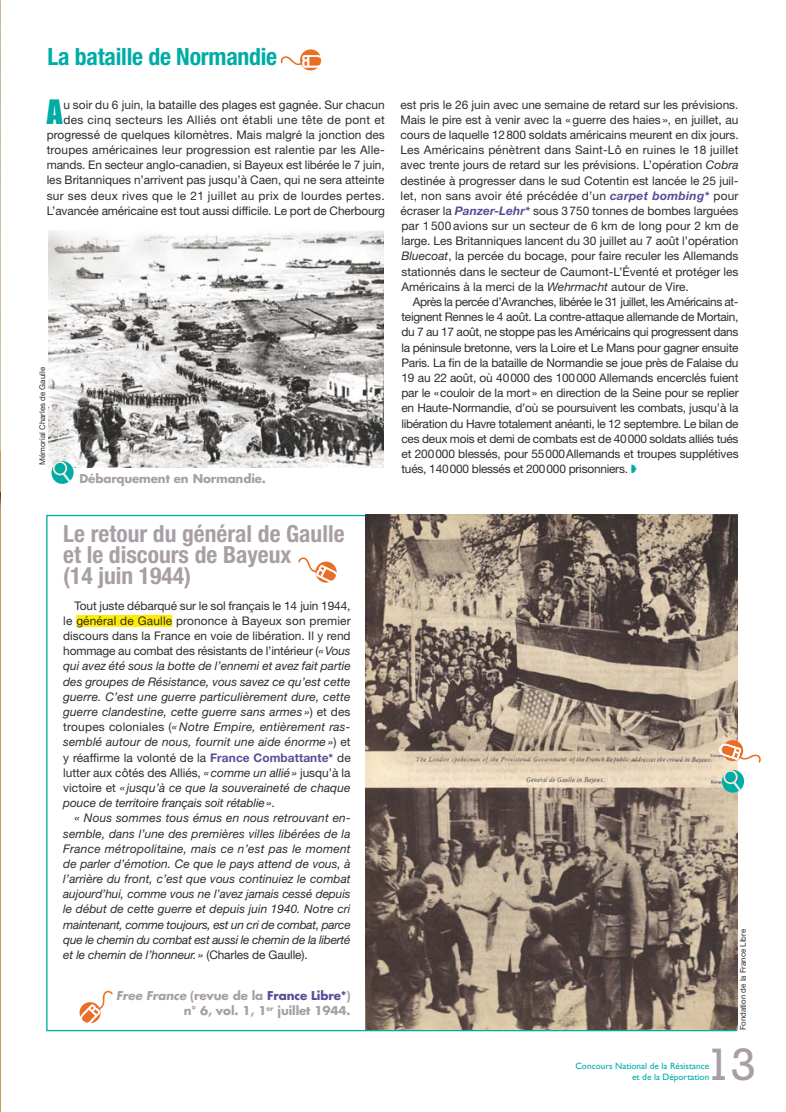
<style>
.page{position:relative;width:786px;height:1112px;background:#fff}
.page>*{position:absolute;margin:0;border:0;box-sizing:border-box;transform-origin:0 0}
.t1{font:46.2px "Rockwell";color:#a79fa5}
.t2{font:31.1px "Impact";color:#00aca6}
.t3{font:700 condensed 23.8px "Helvetica Neue LT Std";letter-spacing:-.01em;color:#00aca6}
.t4{font:700 condensed 23.5px/20.9px "Helvetica Neue LT Std";color:#a79fa5}
.t5{font:11.9px/15.2px "Helvetica Neue LT Std";color:#2d2c2e;text-align:right}
.t6{font:italic 11.9px "Helvetica Neue LT Std";letter-spacing:.005em;color:#2d2c2e}
.t7{font:11.9px "Helvetica Neue LT Std";letter-spacing:-.02em;color:#2d2c2e}
.t8{font:11.9px "Helvetica Neue LT Std";letter-spacing:-.025em;color:#2d2c2e}
.t9{font:italic 11.9px "Helvetica Neue LT Std";letter-spacing:-.02em;color:#2d2c2e}
.t10{font:700 11.9px/14.5px "Futura Std";letter-spacing:-.01em;color:#a79fa5;text-align:right}
.t11{font:11.9px "Helvetica Neue LT Std";letter-spacing:-.03em;color:#2d2c2e}
.t12{font:9.2px/11.1px "Gill Sans Std";color:#00aca6;text-align:right}
.t13{font:7.9px "Helvetica Neue LT Std";color:#2d2c2e}
.s1{font-style:italic}
.s2{font-weight:700;font-style:italic;color:#564f96}
.s3{color:#00aca6}
.s4{font-style:normal}
.s5{font-weight:700;color:#564f96}
.s6{color:#564f96}
</style>
<div class="page">
<svg style="left:0;top:28px;width:1px;height:1062px"></svg>
<div style="left:0;top:451px;width:12px;height:41px;background:#fff"></div>
<img style="left:49px;top:230px;width:335px;height:238px">
<img style="left:365px;top:515px;width:372px;height:515px">
<div style="left:76px;top:615px;width:96px;height:12px;background:#ffed00"></div>
<div style="left:722px;top:770px;width:22px;height:23px;background:#00aca6;border-radius:50%"></div>
<svg style="left:733px;top:781px;width:8px;height:11px"></svg>
<div style="left:723px;top:770px;width:15px;height:14px;border:2px solid #fde4cf;border-radius:50%"></div>
<svg style="left:52px;top:461px;width:22px;height:23px"></svg>
<svg style="left:63px;top:473px;width:8px;height:10px"></svg>
<div style="left:54px;top:462px;width:12px;height:13px;background:#00aca6;border-radius:50%"></div>
<div style="left:53px;top:461px;width:14px;height:14px;border:2px solid #fde4cf;border-radius:50%"></div>
<svg style="left:281px;top:49px;width:41px;height:22px"></svg>
<svg style="left:298px;top:557px;width:39px;height:26px"></svg>
<svg style="left:79px;top:991px;width:34px;height:33px"></svg>
<svg style="left:719px;top:739px;width:42px;height:24px"></svg>
<p class="t3" style="left:48px;top:48px;width:231px">La bataille de Normandie</p>
<p class="t2" style="left:47px;top:102px;width:17px">A</p>
<p class="t5" style="left:47px;top:98px;width:340px">u soir du 6 juin, la bataille des plages est gagnée. Sur chacun des cinq secteurs les Alliés ont établi une tête de pont et progressé de quelques kilomètres. Mais malgré la jonction des troupes américaines leur progression est ralentie par les Alle&shy;mands. En secteur anglo-canadien, si Bayeux est libérée le 7 juin, les Britanniques n’arrivent pas jusqu’à Caen, qui ne sera atteinte sur ses deux rives que le 21 juillet au prix de lourdes pertes.<br>L’avancée américaine est tout aussi difficile. Le port de Cherbourg</p>
<p class="t5" style="left:401px;top:98px;width:340px">est pris le 26 juin avec une semaine de retard sur les prévisions.</p>
<p class="t5" style="left:401px;top:113px;width:339px">Mais le pire est à venir avec la « guerre des haies », en juillet, au</p>
<p class="t5" style="left:401px;top:128px;width:340px">cours de laquelle 12 800 soldats américains meurent en dix jours.</p>
<p class="t5" style="left:401px;top:143px;width:340px">Les Américains pénètrent dans Saint-Lô en ruines le 18 juillet</p>
<p class="t5" style="left:401px;top:158px;width:340px">avec trente jours de retard sur les prévisions. L’opération <span class="s1">Cobra</span></p>
<p class="t5" style="left:401px;top:174px;width:340px">destinée à progresser dans le sud Cotentin est lancée le 25 juil-</p>
<p class="t5" style="left:401px;top:189px;width:340px">let, non sans avoir été précédée d’un <span class="s2">carpet bombing*</span> pour</p>
<p class="t5" style="left:401px;top:204px;width:340px">écraser la <span class="s2">Panzer-Lehr*</span> sous 3 750 tonnes de bombes larguées</p>
<p class="t5" style="left:401px;top:219px;width:339px">par 1 500 avions sur un secteur de 6 km de long pour 2 km de</p>
<p class="t5" style="left:401px;top:234px;width:339px">large. Les Britanniques lancent du 30 juillet au 7 août l’opération</p>
<p class="t5" style="left:401px;top:250px;width:339px"><span class="s1">Bluecoat</span>, la percée du bocage, pour faire reculer les Allemands</p>
<p class="t5" style="left:401px;top:265px;width:339px">stationnés dans le secteur de Caumont-L’Éventé et protéger les</p>
<p class="t5" style="left:401px;top:280px;width:289px">Américains à la merci de la <span class="s1">Wehrmacht</span> autour de Vire.</p>
<p class="t11" style="left:413px;top:297px;width:327px">Après la percée d’Avranches, libérée le 31 juillet, les Américains at-</p>
<p class="t8" style="left:401px;top:313px;width:339px">teignent Rennes le 4 août. La contre-attaque allemande de Mortain,</p>
<p class="t8" style="left:401px;top:328px;width:338px">du 7 au 17 août, ne stoppe pas les Américains qui progressent dans</p>
<p class="t7" style="left:401px;top:343px;width:339px">la péninsule bretonne, vers la Loire et Le Mans pour gagner ensuite</p>
<p class="t7" style="left:401px;top:358px;width:339px">Paris. La fin de la bataille de Normandie se joue près de Falaise du</p>
<p class="t5" style="left:401px;top:371px;width:339px">19 au 22 août, où 40 000 des 100 000 Allemands encerclés fuient</p>
<p class="t5" style="left:401px;top:386px;width:339px">par le « couloir de la mort » en direction de la Seine pour se replier</p>
<p class="t7" style="left:401px;top:404px;width:338px">en Haute-Normandie, d’où se poursuivent les combats, jusqu’à la</p>
<p class="t8" style="left:401px;top:419px;width:339px">libération du Havre totalement anéanti, le 12 septembre. Le bilan de</p>
<p class="t7" style="left:401px;top:434px;width:339px">ces deux mois et demi de combats est de 40 000 soldats alliés tués</p>
<p class="t5" style="left:401px;top:447px;width:339px">et 200 000 blessés, pour 55 000 Allemands et troupes supplétives</p>
<p class="t7" style="left:401px;top:464px;width:237px">tués, 140 000 blessés et 200 000 prisonniers. <span class="s3">◗</span></p>
<p class="t13" style="left:40px;top:465px;width:99px;rotate:-90deg">Mémorial Charles de Gaulle</p>
<p class="t10" style="left:79px;top:472px;width:188px">Débarquement en Normandie.</p>
<p class="t4" style="left:63px;top:525px;width:283px">Le retour du général de Gaulle et le discours de Bayeux<br>(14 juin 1944)</p>
<p class="t5" style="left:75px;top:599px;width:278px">Tout juste débarqué sur le sol français le 14 juin 1944,</p>
<p class="t5" style="left:63px;top:614px;width:289px">le général de Gaulle prononce à Bayeux son premier</p>
<p class="t5" style="left:63px;top:629px;width:289px">discours dans la France en voie de libération. Il y rend</p>
<p class="t5" style="left:63px;top:644px;width:289px">hommage au combat des résistants de l’intérieur (<span class="s1">« Vous</span></p>
<p class="t6" style="left:63px;top:662px;width:289px">qui avez été sous la botte de l’ennemi et avez fait partie</p>
<p class="t6" style="left:63px;top:677px;width:289px">des groupes de Résistance, vous savez ce qu’est cette</p>
<p class="t6" style="left:63px;top:692px;width:289px">guerre. C’est une guerre particulièrement dure, cette</p>
<p class="t6" style="left:63px;top:707px;width:289px">guerre clandestine, cette guerre sans armes »<span class="s4">) et des</span></p>
<p class="t6" style="left:63px;top:723px;width:289px"><span class="s4">troupes coloniales (</span>« Notre Empire, entièrement ras-</p>
<p class="t6" style="left:63px;top:738px;width:289px">semblé autour de nous, fournit une aide énorme »<span class="s4">) et</span></p>
<p class="t5" style="left:63px;top:751px;width:289px">y réaffirme la volonté de la <span class="s5">France Combattante*</span> de</p>
<p class="t5" style="left:63px;top:766px;width:289px">lutter aux côtés des Alliés, <span class="s1">« comme un allié »</span> jusqu’à la</p>
<p class="t6" style="left:63px;top:783px;width:289px"><span class="s4">victoire et</span> « jusqu’à ce que la souveraineté de chaque</p>
<p class="t6" style="left:63px;top:799px;width:213px">pouce de territoire français soit rétablie »<span class="s4">.</span></p>
<p class="t6" style="left:75px;top:814px;width:278px">« Nous sommes tous émus en nous retrouvant en-</p>
<p class="t6" style="left:63px;top:829px;width:289px">semble, dans l’une des premières villes libérées de la</p>
<p class="t6" style="left:63px;top:844px;width:289px">France métropolitaine, mais ce n’est pas le moment</p>
<p class="t6" style="left:63px;top:859px;width:289px">de parler d’émotion. Ce que le pays attend de vous, à</p>
<p class="t6" style="left:63px;top:874px;width:289px">l’arrière du front, c’est que vous continuiez le combat</p>
<p class="t6" style="left:63px;top:890px;width:289px">aujourd’hui, comme vous ne l’avez jamais cessé depuis</p>
<p class="t6" style="left:63px;top:905px;width:289px">le début de cette guerre et depuis juin 1940. Notre cri</p>
<p class="t9" style="left:63px;top:920px;width:289px">maintenant, comme toujours, est un cri de combat, parce</p>
<p class="t9" style="left:63px;top:935px;width:289px">que le chemin du combat est aussi le chemin de la liberté</p>
<p class="t6" style="left:63px;top:950px;width:246px">et le chemin de l’honneur. » <span class="s4">(Charles de Gaulle).</span></p>
<p class="t10" style="left:116px;top:989px;width:236px"><span class="s1">Free France</span> (revue de la <span class="s6">France Libre*</span>) n° 6, vol. 1, 1<sup>er</sup> juillet 1944.</p>
<p class="t13" style="left:740px;top:1030px;width:103px;rotate:-90deg">Fondation de la France Libre</p>
<p class="t1" style="left:706px;top:1049px;width:52px">13</p>
<p class="t12" style="left:575px;top:1060px;width:135px">Concours National de la Résistance et de la Déportation</p>
</div>
